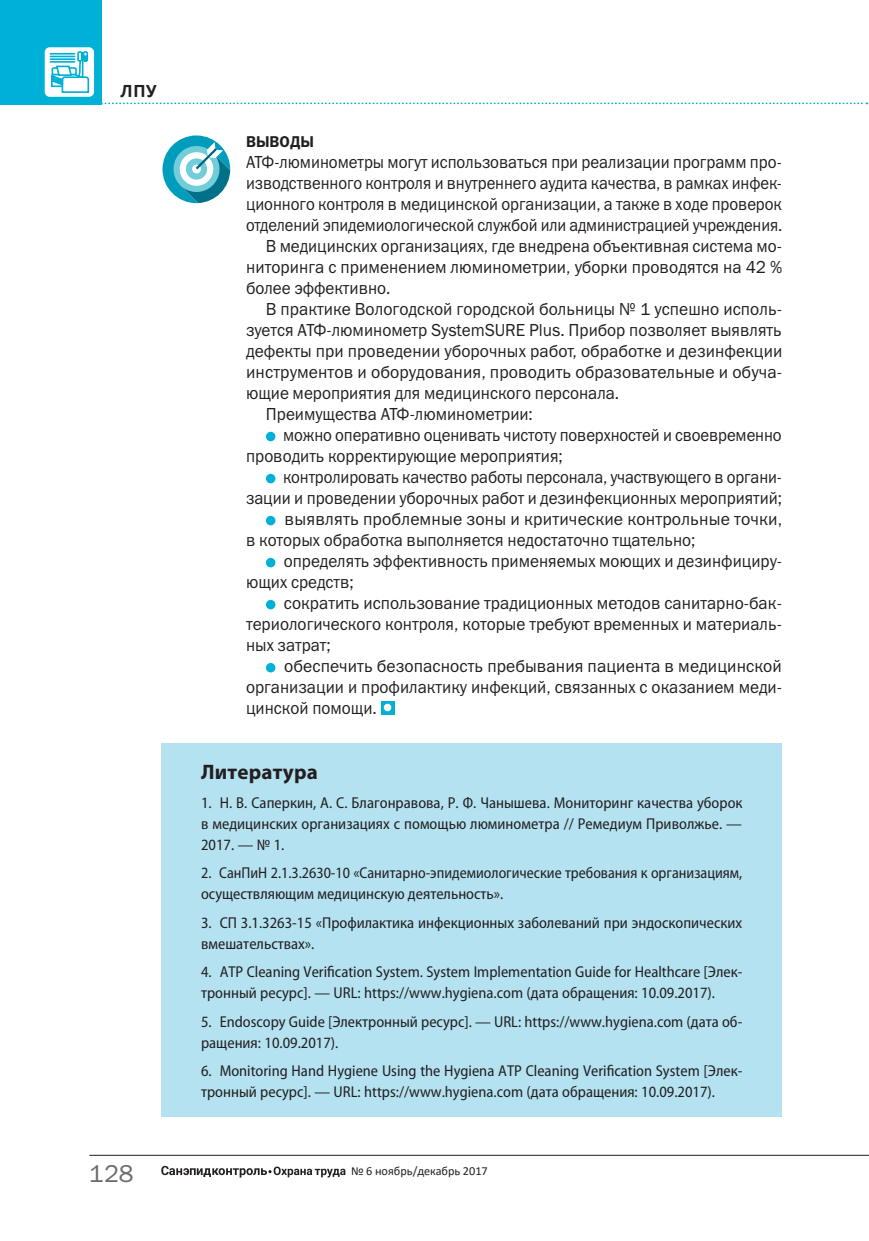
<style>
.page{position:relative;width:869px;height:1241px;background:#fff}
.page>*{position:absolute;margin:0;border:0;box-sizing:border-box;transform-origin:0 0}
.t1{font:24.5px "Franklin Gothic Book C";color:#6c6d70}
.Важно_текст{font:700 21px "Myriad Pro";letter-spacing:.01em;color:#231f20}
.t2{font:700 19.25px "Calibri";color:#231f20}
.Основной_Под_заг{font:17.5px/21px "Franklin Gothic Book C";color:#231f20;text-align:justify;scale:.96 1}
.Основной_Под_заг-2{font:17.5px/21px "Franklin Gothic Book C";color:#231f20;text-align:justify;scale:.93 1}
.Основной_Под_заг-3{font:17.5px/21px "Franklin Gothic Book C";color:#231f20}
.Основной_Под_заг-4{font:17.5px/21px "Franklin Gothic Book C";color:#231f20;text-align:justify;scale:.94 1}
.Основной_Под_заг-5{font:17.5px/21px "Franklin Gothic Book C";color:#231f20;text-align:right;scale:.92 1}
.Основной_Под_заг-6{font:17.5px/21px "Franklin Gothic Book C";color:#231f20;scale:.95 1}
.Важно_текст-2{font:semi-condensed 15.75px/21px "Myriad Pro";color:#231f20}
.Основной_Под_заг-7{font:15.75px "Franklin Gothic Demi C";color:#231f20;scale:.95 1}
.t3{font:12.25px "Calibri";color:#231f20}
</style>
<div class="page">
<hr style="left:89px;top:1154px;width:779px;height:1px;background:#231f20">
<svg style="left:161px;top:1165px;width:184px;height:12px"></svg>
<div style="left:0;top:0;width:102px;height:104px;background:#00b1d7"></div>
<svg style="left:102px;top:102px;width:764px;height:2px"></svg>
<div style="left:45px;top:48px;width:48px;height:48px;background:#fff;border-radius:4px"></div>
<div style="left:45px;top:47px;width:49px;height:50px;border:2px solid #fff;border-radius:4px"></div>
<div style="left:77px;top:51px;width:5px;height:11px;border:2px solid #00b1d5"></div>
<div style="left:83px;top:51px;width:5px;height:11px;border:2px solid #00b1d5"></div>
<svg style="left:50px;top:52px;width:40px;height:41px"></svg>
<hr style="left:50px;top:61px;width:25px;height:2px;background:#00b1d5">
<div style="left:161px;top:743px;width:620px;height:373px;background:#b4e2f1"></div>
<div style="left:266px;top:431px;width:9px;height:10px;background:#00b1d7;border-radius:50%"></div>
<div style="left:266px;top:473px;width:9px;height:10px;background:#00b1d7;border-radius:50%"></div>
<div style="left:266px;top:515px;width:9px;height:10px;background:#00b1d7;border-radius:50%"></div>
<div style="left:266px;top:557px;width:9px;height:10px;background:#00b1d7;border-radius:50%"></div>
<div style="left:266px;top:599px;width:9px;height:10px;background:#00b1d7;border-radius:50%"></div>
<div style="left:266px;top:662px;width:9px;height:10px;background:#00b1d7;border-radius:50%"></div>
<div style="left:380px;top:700px;width:14px;height:14px;background:#00b1d5"></div>
<div style="left:383px;top:703px;width:8px;height:8px;background:#fff;border-radius:50%"></div>
<svg style="left:162px;top:135px;width:68px;height:68px"></svg>
<p class="t2" style="left:120px;top:77px;width:38px">ЛПУ</p>
<p class="Основной_Под_заг-7" style="left:246px;top:133px;width:73px">ВЫВОДЫ</p>
<p class="Основной_Под_заг-2" style="left:246px;top:151px;width:578px">АТФ-люминометры могут использоваться при реализации программ про&shy;изводственного контроля и внутреннего аудита качества, в рамках инфек&shy;ционного контроля в медицинской организации, а также в ходе проверок отделений эпидемиологической службой или администрацией учреждения.</p>
<p class="Основной_Под_заг-4" style="left:246px;top:235px;width:571px;text-indent:20px">В медицинских организациях, где внедрена объективная система мо&shy;ниторинга с применением люминометрии, уборки проводятся на 42 % более эффективно.</p>
<p class="Основной_Под_заг" style="left:246px;top:298px;width:560px;text-indent:20px">В практике Вологодской городской больницы № 1 успешно исполь&shy;зуется АТФ-люминометр SystemSURE Plus. Прибор позволяет выявлять дефекты при проведении уборочных работ, обработке и дезинфекции инструментов и оборудования, проводить образовательные и обуча&shy;ющие мероприятия для медицинского персонала.</p>
<p class="Основной_Под_заг-6" style="left:266px;top:403px;width:282px">Преимущества АТФ-люминометрии:</p>
<p class="Основной_Под_заг-2" style="left:246px;top:424px;width:577px;text-indent:37px">можно оперативно оценивать чистоту поверхностей и своевременно проводить корректирующие мероприятия;</p>
<p class="Основной_Под_заг-5" style="left:246px;top:466px;width:584px">контролировать качество работы персонала, участвующего в органи&shy;зации и проведении уборочных работ и дезинфекционных мероприятий;</p>
<p class="Основной_Под_заг-3" style="left:246px;top:508px;width:537px;text-indent:39px">выявлять проблемные зоны и критические контрольные точки, в которых обработка выполняется недостаточно тщательно;</p>
<p class="Основной_Под_заг-6" style="left:246px;top:550px;width:565px;text-indent:38px">определять эффективность применяемых моющих и дезинфициру&shy;ющих средств;</p>
<p class="Основной_Под_заг" style="left:246px;top:592px;width:559px;text-indent:38px">сократить использование традиционных методов санитарно-бак&shy;териологического контроля, которые требуют временных и материаль&shy;ных затрат;</p>
<p class="Основной_Под_заг-3" style="left:246px;top:655px;width:537px;text-align:justify;text-indent:38px">обеспечить безопасность пребывания пациента в медицинской организации и профилактику инфекций, связанных с оказанием меди&shy;цинской помощи.</p>
<p class="Важно_текст" style="left:201px;top:758px;width:118px">Литература</p>
<p class="Важно_текст-2" style="left:201px;top:792px;width:542px;text-align:justify">1. Н. В. Саперкин, А. С. Благонравова, Р. Ф. Чанышева. Мониторинг качества уборок в медицинских организациях с помощью люминометра // Ремедиум Приволжье. — 2017. — № 1.</p>
<p class="Важно_текст-2" style="left:201px;top:862px;width:542px">2. СанПиН 2.1.3.2630-10 «Санитарно-эпидемиологические требования к организациям, осуществляющим медицинскую деятельность».</p>
<p class="Важно_текст-2" style="left:201px;top:912px;width:542px">3. СП 3.1.3263-15 «Профилактика инфекционных заболеваний при эндоскопических вмешательствах».</p>
<p class="Важно_текст-2" style="left:201px;top:961px;width:542px">4. ATP Cleaning Verification System. System Implementation Guide for Healthcare [Элек&shy;тронный ресурс]. — URL: https://www.hygiena.com (дата обращения: 10.09.2017).</p>
<p class="Важно_текст-2" style="left:201px;top:1010px;width:542px">5. Endoscopy Guide [Электронный ресурс]. — URL: https://www.hygiena.com (дата об&shy;ращения: 10.09.2017).</p>
<p class="Важно_текст-2" style="left:201px;top:1060px;width:542px">6. Monitoring Hand Hygiene Using the Hygiena ATP Cleaning Verification System [Элек&shy;тронный ресурс]. — URL: https://www.hygiena.com (дата обращения: 10.09.2017).</p>
<h1 class="t1" style="left:89px;top:1159px;width:46px">128</h1>
<p class="t3" style="left:351px;top:1162px;width:138px">№ 6 ноябрь/декабрь 2017</p>
</div>
